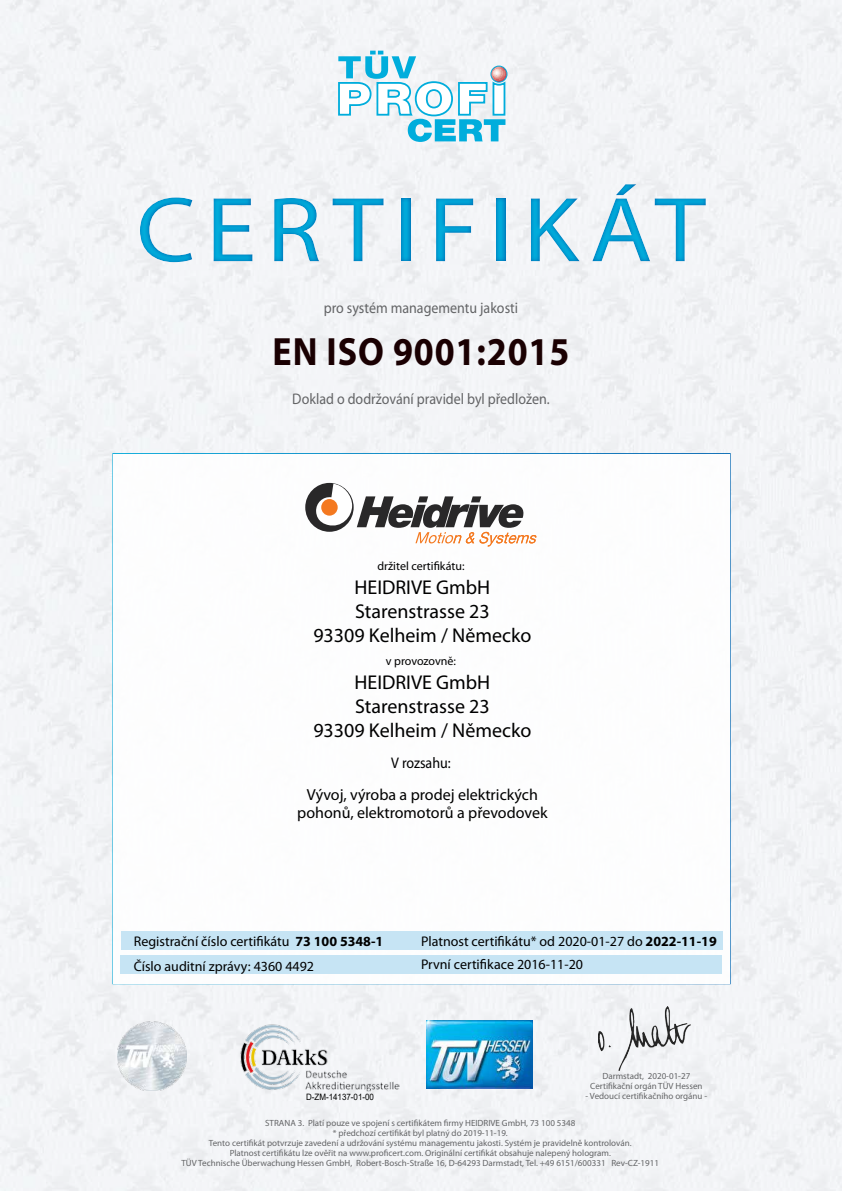
<style>
.page{position:relative;width:842px;height:1191px;background:#f3f4f7}
.page>*{position:absolute;margin:0;border:0;box-sizing:border-box;transform-origin:0 0}
.t1{font:93px "Myriad Pro";letter-spacing:.1em;color:#00addc;scale:1.1 1}
.t2{font:700 39.6px "Myriad Pro";letter-spacing:.025em;color:#1a0002;scale:.91 1}
.t3{font:20px/24px "Myriad Pro";color:#000;text-align:center}
.t4{font:16px/18px "Myriad Pro";color:#000;text-align:center}
.t5{font:15.4px "Myriad Pro";color:#636466;scale:.91 1}
.t6{font:15.4px "Myriad Pro";color:#000;scale:.91 1}
.t7{font:14px/24.6px "Myriad Pro";color:#000}
.t8{font:12px "Myriad Pro";color:#000}
.t9{font:9px/10px "Myriad Pro";color:#636466;text-align:center}
.t10{font:8.8px "Arial";color:#000;scale:.91 1}
.s1{font-weight:700}
</style>
<div class="page">
<div style="left:734px;top:566px;width:108px;height:47px;background:#f2f4f6"></div>
<svg style="left:338px;top:51px;width:169px;height:91px"></svg>
<img style="left:241px;top:1024px;width:158px;height:67px">
<img style="left:427px;top:1020px;width:106px;height:69px">
<div style="left:112px;top:453px;width:619px;height:531px;background:#fff;border:2px solid #fff"></div>
<div style="left:120px;top:955px;width:602px;height:19px;background:#c0e2f3"></div>
<div style="left:121px;top:931px;width:601px;height:19px;background:#c0e2f3"></div>
<div style="left:731px;top:455px;width:111px;height:40px;background:#f2f4f6"></div>
<div style="left:731px;top:793px;width:81px;height:72px;background:#f2f4f6"></div>
<div style="left:732px;top:670px;width:104px;height:47px;background:#f2f4f6"></div>
<img style="left:598px;top:1006px;width:92px;height:64px">
<div style="left:0;top:172px;width:842px;height:114px;background:#006bb6;opacity:.75"></div>
<div style="left:305px;top:483px;width:49px;height:49px;background:#292829;border-radius:50%"></div>
<svg style="left:316px;top:484px;width:221px;height:62px"></svg>
<img style="left:117px;top:1021px;width:70px;height:69px">
<h1 class="t1" style="left:136px;top:173px;width:519px">CERTIFIKÁT</h1>
<h3 class="t5" style="left:324px;top:298px;width:215px">pro systém managementu jakosti</h3>
<h2 class="t2" style="left:273px;top:326px;width:328px">EN ISO 9001:2015</h2>
<h3 class="t5" style="left:292px;top:389px;width:284px">Doklad o dodržování pravidel byl předložen.</h3>
<h3 class="t8" style="left:377px;top:559px;width:89px">držitel certifikátu:</h3>
<h3 class="t3" style="left:313px;top:575px;width:220px">HEIDRIVE GmbH<br>Starenstrasse 23<br>93309 Kelheim / Německo</h3>
<h3 class="t8" style="left:386px;top:653px;width:72px">v provozovně:</h3>
<h3 class="t3" style="left:313px;top:670px;width:220px">HEIDRIVE GmbH<br>Starenstrasse 23<br>93309 Kelheim / Německo</h3>
<h3 class="t6" style="left:391px;top:753px;width:67px">V rozsahu:</h3>
<h3 class="t4" style="left:297px;top:785px;width:252px">Vývoj, výroba a prodej elektrických pohonů, elektromotorů a převodovek</h3>
<h3 class="t7" style="left:134px;top:929px;width:251px">Registrační číslo certifikátu <span class="s1">73 100 5348-1<br></span>Číslo auditní zprávy: 4360 4492</h3>
<p class="t10" style="left:306px;top:1090px;width:76px">D-ZM-14137-01-00</p>
<h3 class="t7" style="left:421px;top:929px;width:297px">Platnost certifikátu* od 2020-01-27 do <span class="s1">2022-11-19</span></h3>
<h3 class="t7" style="left:421px;top:952px;width:164px">První certifikace 2016-11-20</h3>
<p class="t9" style="left:590px;top:1071px;width:114px">Darmstadt, 2020-01-27<br>Certifikační orgán TÜV Hessen</p>
<p class="t9" style="left:586px;top:1091px;width:123px">- Vedoucí certifikačního orgánu -</p>
<p class="t9" style="left:181px;top:1118px;width:479px">STRANA 3. Platí pouze ve spojení s certifikátem firmy HEIDRIVE GmbH, 73 100 5348<br>* předchozí certifikát byl platný do 2019-11-19.<br>Tento certifikát potvrzuje zavedení a udržování systému managementu jakosti. Systém je pravidelně kontrolován.<br>Platnost certifikátu lze ověřit na www.proficert.com. Originální certifikát obsahuje nalepený hologram.<br>TÜV Technische Überwachung Hessen GmbH, Robert-Bosch-Straße 16, D-64293 Darmstadt, Tel. +49 6151/600331 Rev-CZ-1911</p>
</div>
